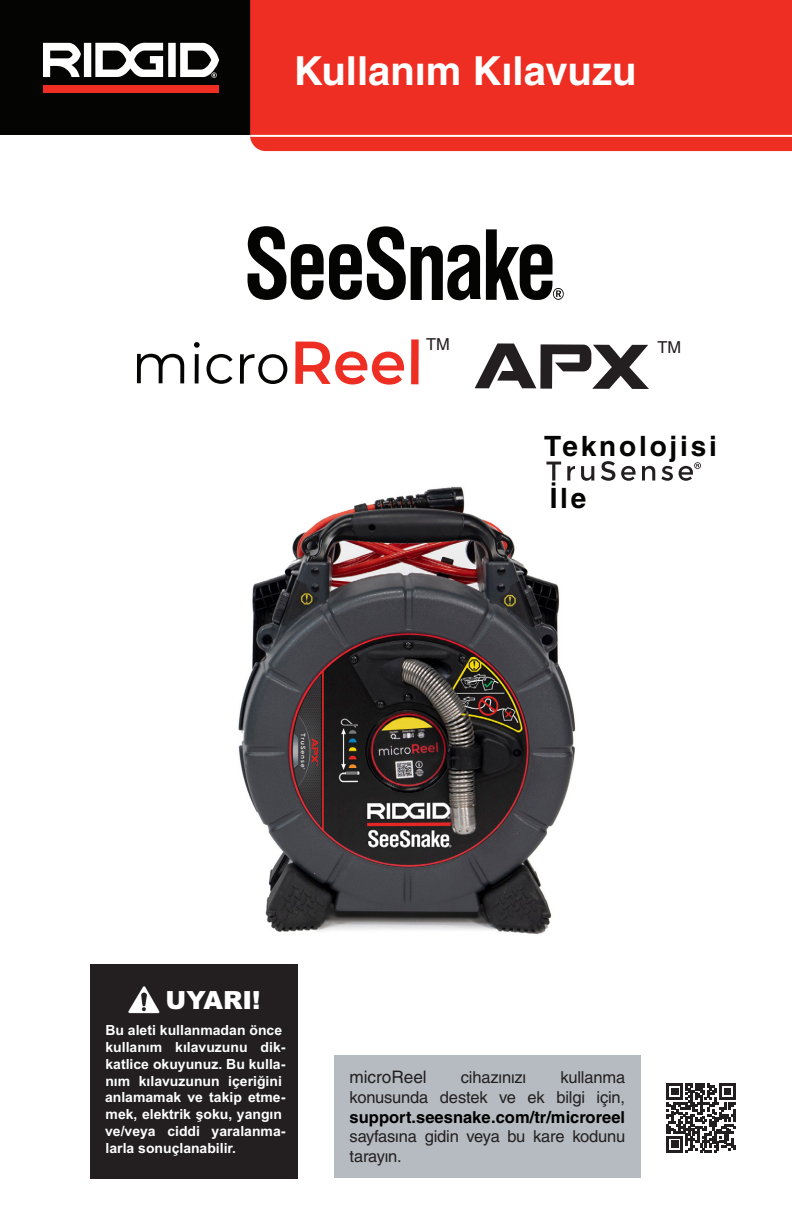
<style>
.page{position:relative;width:792px;height:1224px;background:#fff}
.page>*{position:absolute;margin:0;border:0;box-sizing:border-box;transform-origin:0 0}
.t1{font:700 48px "Helvetica LT Pro";color:#fff}
.t2{font:700 40px "Helvetica LT Pro";color:#fff}
.t3{font:700 28px/52px "Helvetica LT Pro";letter-spacing:.1em;color:#040503}
.t4{font:900 25px "Arial";color:#fff}
.t5{font:17.2px "Helvetica LT Pro";letter-spacing:-.005em;color:#231f20}
.t6{font:16.4px/19.8px "Helvetica LT Pro";letter-spacing:-.01em;color:#231f20;text-align:right}
.t7{font:700 16.4px "Helvetica LT Pro";color:#000}
.t8{font:700 14px/16.8px "Arial";color:#fff}
</style>
<div class="page">
<img style="left:238px;top:461px;width:363px;height:474px">
<svg style="left:248px;top:226px;width:316px;height:74px"></svg>
<svg style="left:137px;top:354px;width:47px;height:29px"></svg>
<svg style="left:194px;top:342px;width:6px;height:41px"></svg>
<svg style="left:206px;top:354px;width:27px;height:30px"></svg>
<svg style="left:240px;top:354px;width:47px;height:30px"></svg>
<svg style="left:295px;top:342px;width:109px;height:43px"></svg>
<div style="left:411px;top:339px;width:8px;height:45px;background:#ee2e22"></div>
<svg style="left:475px;top:343px;width:174px;height:46px"></svg>
<svg style="left:546px;top:462px;width:15px;height:19px"></svg>
<svg style="left:567px;top:466px;width:8px;height:15px"></svg>
<svg style="left:581px;top:466px;width:13px;height:15px"></svg>
<svg style="left:601px;top:461px;width:14px;height:20px"></svg>
<svg style="left:621px;top:466px;width:15px;height:15px"></svg>
<svg style="left:642px;top:466px;width:13px;height:15px"></svg>
<svg style="left:661px;top:466px;width:12px;height:15px"></svg>
<svg style="left:679px;top:462px;width:22px;height:19px"></svg>
<div style="left:90px;top:965px;width:207px;height:214px;background:#231f20"></div>
<img style="left:128px;top:986px;width:32px;height:28px">
<div style="left:334px;top:1055px;width:307px;height:123px;background:#b5bbc0"></div>
<svg style="left:666px;top:1083px;width:70px;height:70px"></svg>
<div style="left:0;top:0;width:262px;height:135px;background:#040503"></div>
<div style="left:250px;top:0;width:542px;height:151px;background:#ee2e22"></div>
<svg style="left:43px;top:42px;width:176px;height:36px"></svg>
<div style="left:43px;top:85px;width:175px;height:7px;background:#ee2e22"></div>
<hr style="left:250px;top:135px;width:542px;height:2px;background:#fff">
<h1 class="t1" style="left:276px;top:45px;width:413px">Kullanım Kılavuzu</h1>
<h2 class="t2" style="left:294px;top:47px;width:344px">Kullanım Kılavuzu</h2>
<p class="t6" style="left:426px;top:334px;width:25px">TM</p>
<p class="t6" style="left:658px;top:337px;width:25px">TM</p>
<h3 class="t3" style="left:544px;top:420px;width:174px">Teknolojisi<br>İle</h3>
<h3 class="t4" style="left:166px;top:982px;width:96px">UYARI!</h3>
<p class="t8" style="left:105px;top:1022px;width:182px">Bu aleti kullanmadan önce kullanım kılavuzunu dik&shy;katlice okuyunuz. Bu kulla&shy;nım kılavuzunun içeriğini anlamamak ve takip etme&shy;mek, elektrik şoku, yangın ve/veya ciddi yaralanma&shy;larla sonuçlanabilir.</p>
<p class="t5" style="left:350px;top:1067px;width:79px">microReel</p>
<p class="t6" style="left:461px;top:1067px;width:67px">cihazınızı</p>
<p class="t6" style="left:350px;top:1067px;width:277px">kullanma<br>konusunda destek ve ek bilgi için,</p>
<p class="t7" style="left:350px;top:1107px;width:277px">support.seesnake.com/tr/microreel</p>
<p class="t6" style="left:350px;top:1127px;width:277px;text-align:left">sayfasına gidin veya bu kare kodunu tarayın.</p>
</div>
